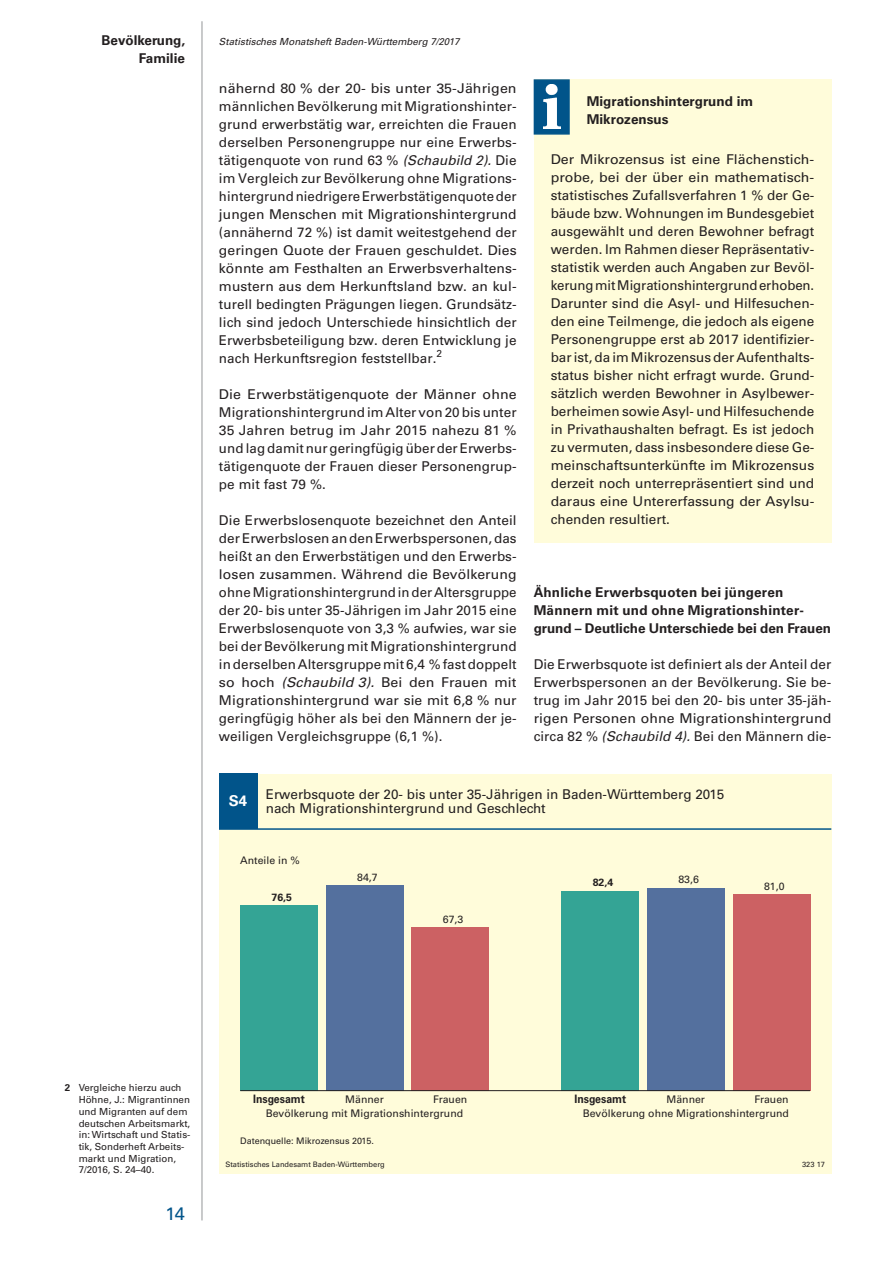
<style>
.page{position:relative;width:893px;height:1263px;background:#fff}
.page>*{position:absolute;margin:0;border:0;box-sizing:border-box;transform-origin:0 0}
.t1{font:18px "Univers";color:#01548a}
.t2{font:700 15px "Univers";color:#fff}
.t3{font:13.5px/18px "Univers";letter-spacing:.005em;color:#231f20;text-align:justify;scale:1.05 1}
.t4{font:13.5px/18px "Univers";letter-spacing:.005em;color:#231f20;text-align:justify}
.t5{font:700 13.5px/18px "Univers";color:#231f20}
.t6{font:700 11.55px "Univers";color:#231f20;scale:.91 1}
.t7{font:10.5px "Univers";color:#231f20}
.t8{font:700 10.5px "Univers";color:#231f20}
.t9{font:9.75px/11.7px "Univers";color:#231f20}
.t10{font:italic 9.75px "Univers";color:#231f20}
.t11{font:9px "Univers";color:#231f20}
.t12{font:7.5px "Univers";color:#231f20}
.s1{font-style:italic}
.s2{font-weight:700}
</style>
<div class="page">
<hr style="left:202px;top:21px;width:1px;height:1199px;background:#939598">
<div style="left:219px;top:774px;width:612px;height:399px;background:#fffcda"></div>
<div style="left:219px;top:774px;width:38px;height:55px;background:#01548a"></div>
<div style="left:412px;top:927px;width:77px;height:164px;background:#cc6163"></div>
<div style="left:733px;top:894px;width:77px;height:197px;background:#cc6163"></div>
<div style="left:326px;top:885px;width:77px;height:206px;background:#54709e"></div>
<div style="left:647px;top:888px;width:77px;height:203px;background:#54709e"></div>
<div style="left:240px;top:905px;width:77px;height:186px;background:#34a495"></div>
<div style="left:562px;top:891px;width:77px;height:200px;background:#34a495"></div>
<hr style="left:240px;top:1090px;width:570px;height:1px;background:#231f20">
<hr style="left:219px;top:828px;width:612px;height:2px;background:#01548a">
<div style="left:534px;top:79px;width:297px;height:464px;background:#fffcda"></div>
<div style="left:534px;top:79px;width:36px;height:56px;background:#01548a;border:2px solid #01548a"></div>
<img style="left:543px;top:85px;width:17px;height:44px">
<p class="t5" style="left:102px;top:31px;width:85px">Bevölkerung,</p>
<p class="t10" style="left:219px;top:35px;width:242px">Statistisches Monatsheft Baden-Württemberg 7/2017</p>
<p class="t5" style="left:139px;top:49px;width:47px">Familie</p>
<p class="t3" style="left:219px;top:79px;width:285px">nähernd 80 % der 20- bis unter 35-Jährigen männlichen Bevölkerung mit Migrationshinter&shy;grund erwerbstätig war, erreichten die Frauen derselben Personengruppe nur eine Erwerbs&shy;tätigenquote von rund 63 % <span class="s1">(Schaubild 2).</span> Die im Vergleich zur Bevölkerung ohne Migrations&shy;hintergrund niedrigere Erwerbstätigenquote der jungen Menschen mit Migrationshintergrund (annähernd 72 %) ist damit weitestgehend der geringen Quote der Frauen geschuldet. Dies könnte am Festhalten an Erwerbsverhaltens&shy;mustern aus dem Herkunftsland bzw. an kul&shy;turell bedingten Prägungen liegen. Grundsätz&shy;lich sind jedoch Unterschiede hinsichtlich der Erwerbsbeteiligung bzw. deren Entwicklung je nach Herkunftsregion feststellbar.<sup>2</sup></p>
<p class="t3" style="left:219px;top:385px;width:285px">Die Erwerbstätigenquote der Männer ohne Migrationshintergrund im Alter von 20 bis unter 35 Jahren betrug im Jahr 2015 nahezu 81 % und lag damit nur geringfügig über der Erwerbs&shy;tätigenquote der Frauen dieser Personengrup&shy;pe mit fast 79 %.</p>
<p class="t4" style="left:219px;top:511px;width:299px">Die Erwerbslosenquote bezeichnet den Anteil der Erwerbslosen an den Erwerbspersonen, das heißt an den Erwerbstätigen und den Erwerbs&shy;losen zusammen. Während die Bevölkerung ohne Migrationshintergrund in der Altersgruppe der 20- bis unter 35-Jährigen im Jahr 2015 eine Erwerbslosenquote von 3,3 % aufwies, war sie bei der Bevölkerung mit Migrationshintergrund in derselben Altersgruppe mit 6,4 % fast doppelt so hoch <span class="s1">(Schaubild 3).</span> Bei den Frauen mit Migrationshintergrund war sie mit 6,8 % nur geringfügig höher als bei den Männern der je&shy;weiligen Vergleichsgruppe (6,1 %).</p>
<p class="t5" style="left:587px;top:93px;width:168px">Migrationshintergrund im<br>Mikrozensus</p>
<p class="t3" style="left:551px;top:150px;width:253px">Der Mikrozensus ist eine Flächenstich&shy;probe, bei der über ein mathematisch&shy;statistisches Zufallsverfahren 1 % der Ge&shy;bäude bzw. Wohnungen im Bundesgebiet ausgewählt und deren Bewohner befragt werden. Im Rahmen dieser Repräsentativ&shy;statistik werden auch Angaben zur Bevöl&shy;kerung mit Migrationshintergrund erhoben.<br>Darunter sind die Asyl- und Hilfesuchen&shy;den eine Teilmenge, die jedoch als eigene Personengruppe erst ab 2017 identifizier&shy;bar ist, da im Mikrozensus der Aufenthalts&shy;status bisher nicht erfragt wurde. Grund&shy;sätzlich werden Bewohner in Asylbewer&shy;berheimen sowie Asyl- und Hilfesuchende in Privathaushalten befragt. Es ist jedoch zu vermuten, dass insbesondere diese Ge&shy;meinschaftsunterkünfte im Mikrozensus derzeit noch unterrepräsentiert sind und daraus eine Untererfassung der Asylsu&shy;chenden resultiert.</p>
<p class="t5" style="left:534px;top:583px;width:299px">Ähnliche Erwerbsquoten bei jüngeren<br>Männern mit und ohne Migrationshinter&shy;grund – Deutliche Unterschiede bei den Frauen</p>
<p class="t4" style="left:534px;top:655px;width:299px">Die Erwerbsquote ist definiert als der Anteil der Erwerbspersonen an der Bevölkerung. Sie be&shy;trug im Jahr 2015 bei den 20- bis unter 35-jäh&shy;rigen Personen ohne Migrationshintergrund circa 82 % <span class="s1">(Schaubild 4).</span> Bei den Männern die-</p>
<p class="t2" style="left:229px;top:792px;width:20px">S4</p>
<p class="t4" style="left:266px;top:787px;width:460px;line-height:14.2px">Erwerbsquote der 20- bis unter 35-Jährigen in Baden-Württemberg 2015 nach Migrationshintergrund und Geschlecht</p>
<p class="t7" style="left:240px;top:854px;width:61px">Anteile in %</p>
<p class="t8" style="left:272px;top:891px;width:22px">76,5</p>
<p class="t7" style="left:357px;top:871px;width:22px">84,7</p>
<p class="t7" style="left:678px;top:873px;width:22px">83,6</p>
<p class="t7" style="left:443px;top:913px;width:22px">67,3</p>
<p class="t8" style="left:593px;top:876px;width:22px">82,4</p>
<p class="t7" style="left:764px;top:880px;width:22px">81,0</p>
<p class="t9" style="left:79px;top:1082px;width:113px;text-indent:-14px"><span class="s2">2</span> Vergleiche hierzu auch<br>Höhne, J.: Migrantinnen und Migranten auf dem deutschen Arbeitsmarkt, in: Wirtschaft und Statis&shy;tik, Sonderheft Arbeits&shy;markt und Migration,<br>7/2016, S. 24–40.</p>
<h1 class="t1" style="left:166px;top:1203px;width:21px">14</h1>
<p class="t6" style="left:253px;top:1092px;width:58px">Insgesamt</p>
<p class="t7" style="left:345px;top:1093px;width:40px">Männer</p>
<p class="t7" style="left:433px;top:1093px;width:36px">Frauen</p>
<p class="t6" style="left:574px;top:1092px;width:58px">Insgesamt</p>
<p class="t7" style="left:667px;top:1093px;width:40px">Männer</p>
<p class="t7" style="left:754px;top:1093px;width:36px">Frauen</p>
<p class="t7" style="left:266px;top:1107px;width:199px">Bevölkerung mit Migrationshintergrund</p>
<p class="t7" style="left:583px;top:1107px;width:208px">Bevölkerung ohne Migrationshintergrund</p>
<p class="t11" style="left:240px;top:1135px;width:135px">Datenquelle: Mikrozensus 2015.</p>
<p class="t12" style="left:225px;top:1160px;width:161px">Statistisches Landesamt Baden-Württemberg</p>
<p class="t12" style="left:802px;top:1160px;width:24px">323 17</p>
</div>
